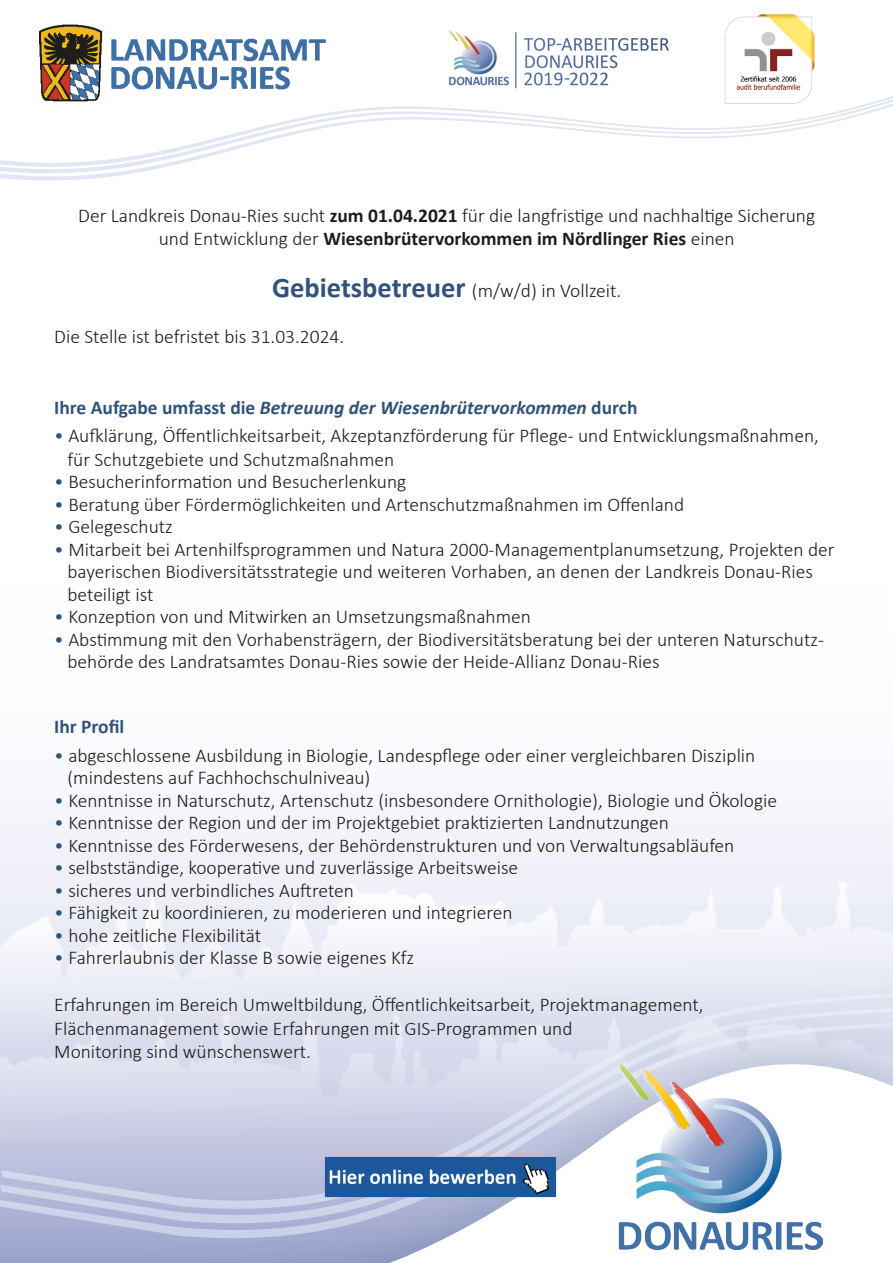
<style>
.page{position:relative;width:893px;height:1263px;background:#fff}
.page>*{position:absolute;margin:0;border:0;box-sizing:border-box;transform-origin:0 0}
.t1{font:300 19.5px "Calibri";color:#1d1d1b}
.t2{font:700 19.5px "Calibri";color:#1d1d1b}
.t3{font:italic 700 19.5px "Calibri";color:#31537b}
.t4{font:700 19.5px "Calibri";color:#31537b}
.s1{font-weight:700}
.s2{font-weight:300}
.s3{font-weight:700;font-size:28.5px;color:#31537b}
.s4{font-style:normal}
.s5{color:#31537b}
</style>
<div class="page">
<img style="left:0;top:14px;width:893px;height:1249px">
<svg style="left:0;top:91px;width:893px;height:90px"></svg>
<svg style="left:141px;top:1238px;width:752px;height:25px"></svg>
<svg style="left:0;top:874px;width:893px;height:364px"></svg>
<svg style="left:1px;top:844px;width:892px;height:365px"></svg>
<img style="left:617px;top:1064px;width:205px;height:185px">
<img style="left:40px;top:24px;width:292px;height:78px">
<img style="left:428px;top:26px;width:258px;height:71px">
<img style="left:718px;top:15px;width:102px;height:90px">
<img style="left:315px;top:1146px;width:252px;height:58px">
<p class="t1" style="left:78px;top:203px;width:739px">Der Landkreis Donau-Ries sucht <span class="s1">zum 01.04.2021</span> für die langfristige und nachhaltige Sicherung</p>
<p class="t2" style="left:159px;top:225px;width:577px"><span class="s2">und Entwicklung der</span> Wiesenbrütervorkommen im Nördlinger Ries <span class="s2">einen</span></p>
<p class="t1" style="left:272px;top:279px;width:351px"><span class="s3">Gebietsbetreuer</span> (m/w/d) in Vollzeit.</p>
<p class="t1" style="left:54px;top:325px;width:292px">Die Stelle ist befristet bis 31.03.2024.</p>
<p class="t3" style="left:54px;top:393px;width:585px"><span class="s4">Ihre Aufgabe umfasst die</span> Betreuung der Wiesenbrütervorkommen <span class="s4">durch</span></p>
<p class="t1" style="left:54px;top:424px;width:766px"><span class="s5">•</span> Aufklärung, Öffentlichkeitsarbeit, Akzeptanzförderung für Pflege- und Entwicklungsmaßnahmen,</p>
<p class="t1" style="left:67px;top:447px;width:328px">für Schutzgebiete und Schutzmaßnahmen</p>
<p class="t1" style="left:54px;top:470px;width:354px"><span class="s5">•</span> Besucherinformation und Besucherlenkung</p>
<p class="t1" style="left:54px;top:492px;width:631px"><span class="s5">•</span> Beratung über Fördermöglichkeiten und Artenschutzmaßnahmen im Offenland</p>
<p class="t1" style="left:54px;top:515px;width:120px"><span class="s5">•</span> Gelegeschutz</p>
<p class="t1" style="left:54px;top:537px;width:782px"><span class="s5">•</span> Mitarbeit bei Artenhilfsprogrammen und Natura 2000-Managementplanumsetzung, Projekten der</p>
<p class="t1" style="left:67px;top:560px;width:747px">bayerischen Biodiversitätsstrategie und weiteren Vorhaben, an denen der Landkreis Donau-Ries</p>
<p class="t1" style="left:67px;top:582px;width:88px">beteiligt ist</p>
<p class="t1" style="left:54px;top:605px;width:478px"><span class="s5">•</span> Konzeption von und Mitwirken an Umsetzungsmaßnahmen</p>
<p class="t1" style="left:54px;top:627px;width:771px"><span class="s5">•</span> Abstimmung mit den Vorhabensträgern, der Biodiversitätsberatung bei der unteren Naturschutz-</p>
<p class="t1" style="left:67px;top:650px;width:594px">behörde des Landratsamtes Donau-Ries sowie der Heide-Allianz Donau-Ries</p>
<p class="t4" style="left:54px;top:713px;width:72px">Ihr Profil</p>
<p class="t1" style="left:54px;top:743px;width:703px"><span class="s5">•</span> abgeschlossene Ausbildung in Biologie, Landespflege oder einer vergleichbaren Disziplin</p>
<p class="t1" style="left:67px;top:766px;width:305px">(mindestens auf Fachhochschulniveau)</p>
<p class="t1" style="left:54px;top:788px;width:724px"><span class="s5">•</span> Kenntnisse in Naturschutz, Artenschutz (insbesondere Ornithologie), Biologie und Ökologie</p>
<p class="t1" style="left:54px;top:811px;width:616px"><span class="s5">•</span> Kenntnisse der Region und der im Projektgebiet praktizierten Landnutzungen</p>
<p class="t1" style="left:54px;top:833px;width:682px"><span class="s5">•</span> Kenntnisse des Förderwesens, der Behördenstrukturen und von Verwaltungsabläufen</p>
<p class="t1" style="left:54px;top:856px;width:465px"><span class="s5">•</span> selbstständige, kooperative und zuverlässige Arbeitsweise</p>
<p class="t1" style="left:54px;top:878px;width:301px"><span class="s5">•</span> sicheres und verbindliches Auftreten</p>
<p class="t1" style="left:54px;top:901px;width:460px"><span class="s5">•</span> Fähigkeit zu koordinieren, zu moderieren und integrieren</p>
<p class="t1" style="left:54px;top:923px;width:208px"><span class="s5">•</span> hohe zeitliche Flexibilität</p>
<p class="t1" style="left:54px;top:946px;width:361px"><span class="s5">•</span> Fahrerlaubnis der Klasse B sowie eigenes Kfz</p>
<p class="t1" style="left:54px;top:992px;width:651px">Erfahrungen im Bereich Umweltbildung, Öffentlichkeitsarbeit, Projektmanagement,</p>
<p class="t1" style="left:54px;top:1016px;width:520px">Flächenmanagement sowie Erfahrungen mit GIS-Programmen und</p>
<p class="t1" style="left:54px;top:1039px;width:258px">Monitoring sind wünschenswert.</p>
</div>
